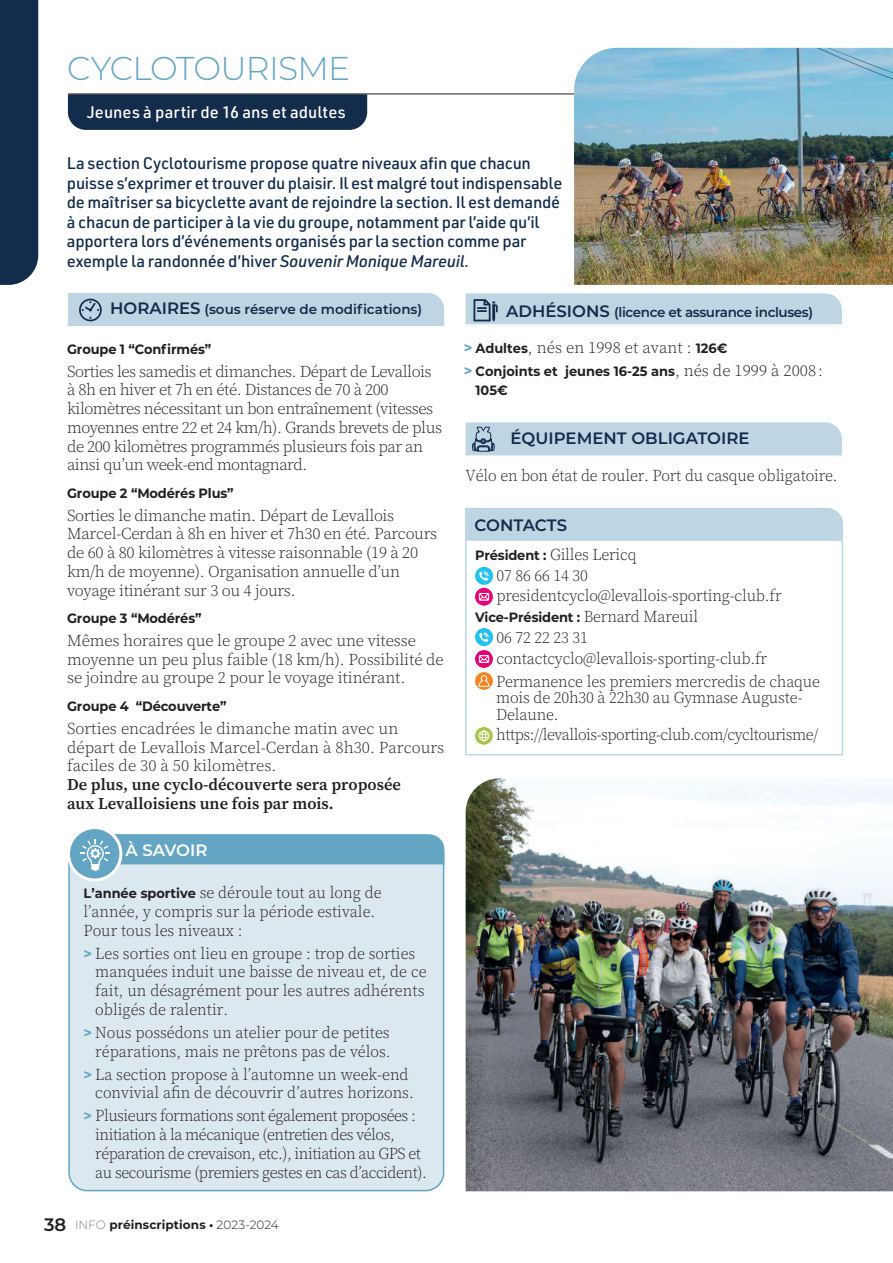
<style>
.page{position:relative;width:893px;height:1263px;background:#fff}
.page>*{position:absolute;margin:0;border:0;box-sizing:border-box;transform-origin:0 0}
.t1{font:300 33px "Montserrat";letter-spacing:-.025em;color:#64a5c4}
.t2{font:300 16.5px/18.8px "Source Serif 4";letter-spacing:-.01em;color:#231f20;scale:.96 1}
.t3{font:300 16.5px/18.8px "Source Serif 4";letter-spacing:-.01em;color:#231f20}
.t4{font:500 16.5px/19.5px "URWDIN";letter-spacing:-.015em;color:#132c4b}
.t5{font:300 16.5px/18.8px "Source Serif 4";letter-spacing:-.03em;color:#231f20}
.t6{font:300 16.5px/18.8px "Source Serif 4";letter-spacing:-.03em;color:#231f20;scale:.96 1}
.t7{font:600 16.5px/18.8px "Source Serif 4";color:#231f20}
.t8{font:500 16.5px "URWDIN";color:#fff}
.t9{font:600 16.5px "Montserrat";color:#132c4b}
.t10{font:600 16.5px "Montserrat";color:#fff}
.t11{font:700 13.5px/18.8px "Montserrat";letter-spacing:-.01em;color:#231f20;scale:.96 1}
.t12{font:600 13.5px "Montserrat";letter-spacing:-.025em;color:#132c4b}
.t13{font:600 13.5px "Montserrat";color:#132c4b}
.t14{font:700 12px "Montserrat";letter-spacing:.01em;color:#231f20}
.s1{font-style:italic}
.s2{font-size:16.5px}
.s3{font-family:"Montserrat";font-weight:700;font-size:13.5px}
.s4{font-family:"Montserrat";font-weight:700;font-size:15px;color:#64a5c4}
.s5{font-weight:600;font-size:18px}
.s6{font-weight:300;color:#808285}
.s7{font-weight:300}
.s8{font-size:15px;color:#64a5c4}
.s9{font-family:"Source Serif 4";font-weight:300;font-size:16.5px}
</style>
<div class="page">
<div style="left:0;top:0;width:38px;height:285px;background:#132c4b"></div>
<img style="left:466px;top:778px;width:427px;height:413px">
<div style="left:68px;top:95px;width:299px;height:35px;background:#132c4b"></div>
<div style="left:68px;top:293px;width:376px;height:33px;background:#bed5e4"></div>
<div style="left:69px;top:835px;width:375px;height:355px;background:#dce8f0;border-radius:18px"></div>
<div style="left:68px;top:834px;width:376px;height:357px;border:2px solid #64a5c4;border-radius:18px"></div>
<svg style="left:68px;top:827px;width:53px;height:53px"></svg>
<div style="left:67px;top:826px;width:55px;height:55px;border:3px solid #fff;border-radius:50%"></div>
<svg style="left:69px;top:834px;width:375px;height:37px"></svg>
<svg style="left:466px;top:293px;width:376px;height:33px;background:#bdd3e2"></svg>
<div style="left:465px;top:325px;width:376px;height:80px;background:#fff"></div>
<div style="left:466px;top:422px;width:376px;height:33px;background:#bed5e4"></div>
<svg style="left:465px;top:541px;width:378px;height:215px"></svg>
<div style="left:465px;top:508px;width:378px;height:33px;background:#bed5e4"></div>
<img style="left:574px;top:48px;width:319px;height:237px">
<hr style="left:68px;top:94px;width:506px;height:1px;background:#231f20">
<h1 class="t1" style="left:67px;top:46px;width:285px">CYCLOTOURISME</h1>
<p class="t8" style="left:87px;top:101px;width:260px">Jeunes à partir de 16 ans et adultes</p>
<p class="t4" style="left:67px;top:153px;width:497px">La section Cyclotourisme propose quatre niveaux afin que chacun puisse s’exprimer et trouver du plaisir. Il est malgré tout indispensable de maîtriser sa bicyclette avant de rejoindre la section. Il est demandé à chacun de participer à la vie du groupe, notamment par l’aide qu’il apportera lors d’événements organisés par la section comme par exemple la randonnée d’hiver <span class="s1">Souvenir Monique Mareuil.</span></p>
<p class="t13" style="left:110px;top:300px;width:314px"><span class="s2">HORAIRES</span> (sous réserve de modifications)</p>
<p class="t11" style="left:67px;top:339px;width:152px">Groupe 1 “Confirmés”</p>
<p class="t5" style="left:67px;top:362px;width:376px">Sorties les samedis et dimanches. Départ de Levallois à 8h en hiver et 7h en été. Distances de 70 à 200 kilomètres nécessitant un bon entraînement (vitesses moyennes entre 22 et 24 km/h). Grands brevets de plus de 200 kilomètres programmés plusieurs fois par an ainsi qu’un week-end montagnard.</p>
<p class="t11" style="left:67px;top:483px;width:175px">Groupe 2 “Modérés Plus”</p>
<p class="t3" style="left:67px;top:506px;width:372px">Sorties le dimanche matin. Départ de Levallois Marcel-Cerdan à 8h en hiver et 7h30 en été. Parcours de 60 à 80 kilomètres à vitesse raisonnable (19 à 20 km/h de moyenne). Organisation annuelle d’un voyage itinérant sur 3 ou 4 jours.</p>
<p class="t11" style="left:67px;top:608px;width:142px">Groupe 3 “Modérés”</p>
<p class="t3" style="left:67px;top:631px;width:378px">Mêmes horaires que le groupe 2 avec une vitesse moyenne un peu plus faible (18 km/h). Possibilité de se joindre au groupe 2 pour le voyage itinérant.</p>
<p class="t11" style="left:67px;top:696px;width:168px">Groupe 4 “Découverte”</p>
<p class="t3" style="left:67px;top:719px;width:379px">Sorties encadrées le dimanche matin avec un départ de Levallois Marcel-Cerdan à 8h30. Parcours faciles de 30 à 50 kilomètres.</p>
<p class="t7" style="left:67px;top:775px;width:335px">De plus, une cyclo-découverte sera proposée aux Levalloisiens une fois par mois.</p>
<p class="t10" style="left:126px;top:838px;width:83px">À SAVOIR</p>
<p class="t2" style="left:84px;top:883px;width:312px"><span class="s3">L’année sportive</span> se déroule tout au long de l’année, y compris sur la période estivale.<br>Pour tous les niveaux :</p>
<p class="t2" style="left:95px;top:944px;width:347px;text-indent:-12px"><span class="s4">&gt;</span> Les sorties ont lieu en groupe : trop de sorties manquées induit une baisse de niveau et, de ce fait, un désagrément pour les autres adhérents obligés de ralentir.</p>
<p class="t2" style="left:84px;top:1023px;width:321px;text-align:right"><span class="s4">&gt;</span> Nous possédons un atelier pour de petites réparations, mais ne prêtons pas de vélos.</p>
<p class="t2" style="left:95px;top:1065px;width:333px;text-indent:-12px"><span class="s4">&gt;</span> La section propose à l’automne un week-end convivial afin de découvrir d’autres horizons.</p>
<p class="t6" style="left:95px;top:1107px;width:347px;text-indent:-12px"><span class="s4">&gt;</span> Plusieurs formations sont également proposées : initiation à la mécanique (entretien des vélos, réparation de crevaison, etc.), initiation au GPS et au secourisme (premiers gestes en cas d’accident).</p>
<p class="t14" style="left:44px;top:1216px;width:236px"><span class="s5">38</span> <span class="s6">INFO</span> préinscriptions • <span class="s7">2023-2024</span></p>
<p class="t12" style="left:506px;top:302px;width:309px"><span class="s2">ADHÉSIONS</span> (licence et assurance incluses)</p>
<p class="t3" style="left:464px;top:338px;width:265px"><span class="s4">&gt;</span> <span class="s3">Adultes</span>, nés en 1998 et avant : <span class="s3">126€</span></p>
<p class="t11" style="left:475px;top:361px;width:364px;text-indent:-12px"><span class="s8">&gt;</span> Conjoints et jeunes 16-25 ans<span class="s9">, nés de 1999 à 2008 :<br></span>105€</p>
<p class="t9" style="left:511px;top:426px;width:240px">ÉQUIPEMENT OBLIGATOIRE</p>
<p class="t2" style="left:466px;top:466px;width:389px">Vélo en bon état de rouler. Port du casque obligatoire.</p>
<p class="t9" style="left:474px;top:513px;width:94px">CONTACTS</p>
<p class="t2" style="left:496px;top:544px;width:298px;line-height:20.7px;text-indent:-21px"><span class="s3">Président :</span> Gilles Lericq<br>07 86 66 14 30 presidentcyclo@levallois-sporting-club.fr</p>
<p class="t11" style="left:475px;top:607px;width:234px">Vice-Président : <span class="s9">Bernard Mareuil</span></p>
<p class="t2" style="left:496px;top:627px;width:283px;line-height:20.7px">06 72 22 23 31 contactcyclo@levallois-sporting-club.fr</p>
<p class="t2" style="left:496px;top:673px;width:339px;line-height:16.5px">Permanence les premiers mercredis de chaque mois de 20h30 à 22h30 au Gymnase Auguste-<br>Delaune.</p>
<p class="t6" style="left:496px;top:726px;width:337px">https://levallois-sporting-club.com/cycltourisme/</p>
</div>
